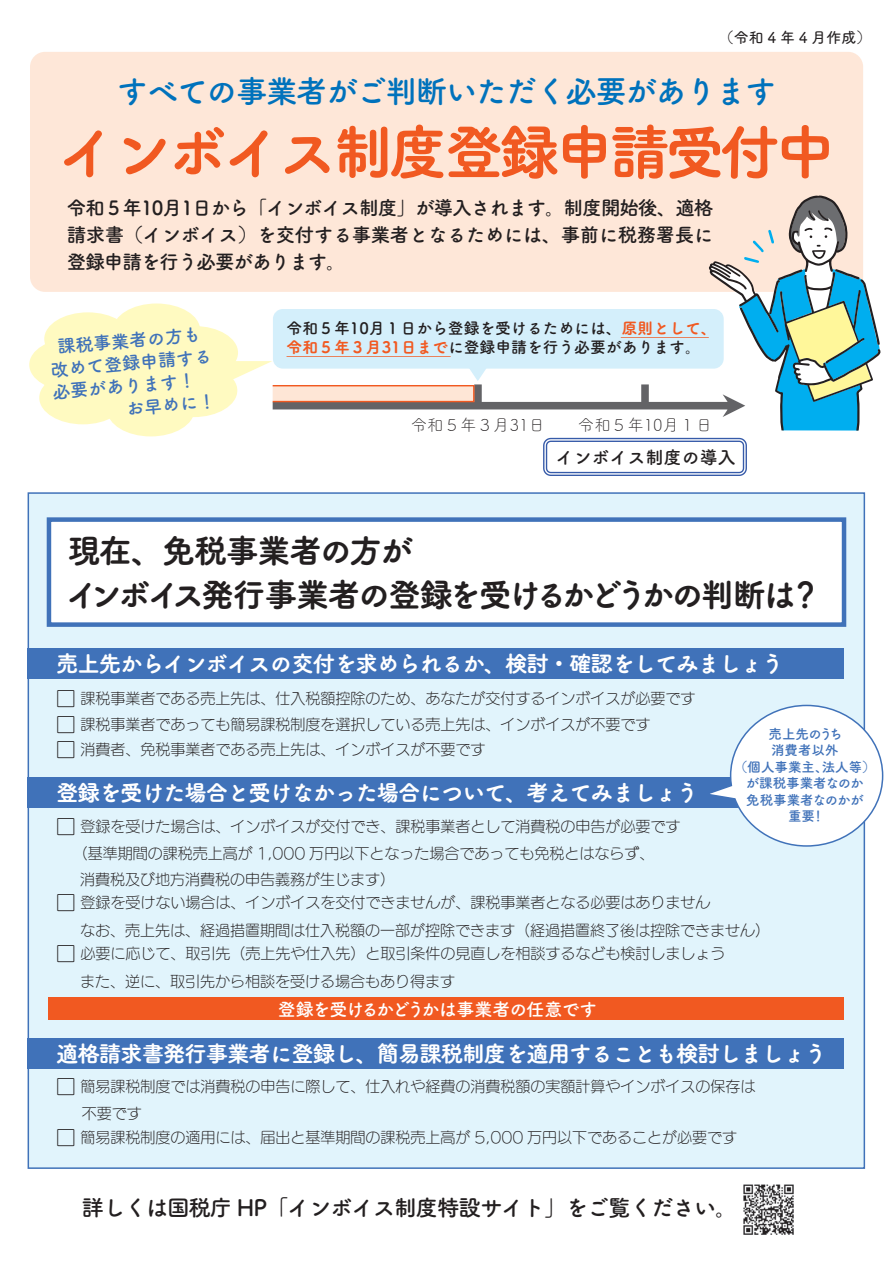
<style>
.page{position:relative;width:893px;height:1263px;background:#fff}
.page>*{position:absolute;margin:0;border:0;box-sizing:border-box;transform-origin:0 0}
.t1{font:60px "Tsuku A Rd Gothic Std E";letter-spacing:-.08em;color:#f15921}
.t2{font:33px/43.5px "Tsuku A Rd Gothic Std E";letter-spacing:-.09em;color:#231f20}
.t3{font:31.5px "Tsuku A Rd Gothic Std B";letter-spacing:-.05em;color:#0072bc}
.t4{font:22.5px "Tsuku A Rd Gothic Std E";letter-spacing:-.05em;color:#fff}
.t5{font:22.5px "Tsuku A Rd Gothic Std B";letter-spacing:-.05em;color:#231f20}
.t6{font:19.5px/27px "Tsuku A Rd Gothic Std B";letter-spacing:-.025em;color:#231f20;text-align:justify}
.t7{font:18px/22.5px "Tsuku A Rd Gothic Std B";color:#4072b9;text-align:center}
.t8{font:18px "Tsuku A Rd Gothic Std B";letter-spacing:-.05em;color:#fff}
.t9{font:18px "Tsuku A Rd Gothic Std B";color:#231f20}
.t10{font:16.5px "Tsuku A Rd Gothic Std L";color:#231f20}
.t11{font:15.9px/19px "Tsuku A Rd Gothic Std B";color:#231f20}
.t12{font:15px/27.2px "UD Marugo Large Pr 6 L";color:#231f20}
.t13{font:15px "Tsuku A Rd Gothic Std D";color:#231f20}
.t14{font:13.5px/16.5px "Tsuku A Rd Gothic Std B";color:#4072b9;text-align:center}
.s1{font-family:"Tsuku A Rd Gothic Std E";color:#f15921}
.s2{font-size:19.5px}
</style>
<div class="page">
<div style="left:28px;top:492px;width:837px;height:677px;background:#e1f4fc;border:2px solid #4072b9"></div>
<div style="left:49px;top:997px;width:795px;height:22px;background:#f15921"></div>
<div style="left:30px;top:52px;width:833px;height:240px;background:#fee7d8;border-radius:15px"></div>
<div style="left:47px;top:517px;width:799px;height:110px;background:#fff;border:4px solid #4072b9"></div>
<svg style="left:543px;top:438px;width:204px;height:38px"></svg>
<div style="left:28px;top:649px;width:816px;height:30px;background:#4072b9"></div>
<div style="left:28px;top:778px;width:816px;height:30px;background:#4072b9"></div>
<div style="left:28px;top:1038px;width:816px;height:30px;background:#4072b9"></div>
<img style="left:743px;top:1184px;width:51px;height:51px">
<div style="left:44px;top:312px;width:87px;height:53px;background:#fffac1;border-radius:50%"></div>
<div style="left:29px;top:338px;width:87px;height:53px;background:#fffac1;border-radius:50%"></div>
<div style="left:113px;top:303px;width:87px;height:54px;background:#fffac1;border-radius:50%"></div>
<div style="left:151px;top:326px;width:87px;height:53px;background:#fffac1;border-radius:50%"></div>
<div style="left:90px;top:336px;width:87px;height:54px;background:#fffac1;border-radius:50%"></div>
<div style="left:39px;top:371px;width:87px;height:53px;background:#fffac1;border-radius:50%"></div>
<div style="left:107px;top:383px;width:87px;height:53px;background:#fffac1;border-radius:50%"></div>
<div style="left:150px;top:364px;width:87px;height:53px;background:#fffac1;border-radius:50%"></div>
<svg style="left:700px;top:704px;width:184px;height:143px"></svg>
<svg style="left:221px;top:195px;width:660px;height:235px"></svg>
<p class="t13" style="left:719px;top:26px;width:154px">（令和 4 年 4 月作成）</p>
<h3 class="t3" style="left:116px;top:66px;width:661px">すべての事業者がご判断いただく必要があります</h3>
<h1 class="t1" style="left:58px;top:105px;width:779px">インボイス制度登録申請受付中</h1>
<h3 class="t6" style="left:67px;top:193px;width:648px">令和５年10月1日から「インボイス制度」が導入されます。制度開始後、適格請求書（インボイス）を交付する事業者となるためには、事前に税務署長に登録申請を行う必要があります。</h3>
<p class="t7" style="left:47px;top:335px;width:163px;rotate:-5deg">課税事業者の方も改めて登録申請する必要があります！　　　　　お早めに！</p>
<p class="t11" style="left:287px;top:317px;width:432px">令和５年10月１日から登録を受けるためには、<span class="s1">原則として、令和５年３月31日まで</span>に登録申請を行う必要があります。</p>
<p class="t10" style="left:411px;top:412px;width:136px">令和５年３月31日</p>
<p class="t10" style="left:578px;top:412px;width:136px">令和５年10月１日</p>
<p class="t9" style="left:556px;top:443px;width:181px">インボイス制度の導入</p>
<h2 class="t2" style="left:66px;top:527px;width:757px">現在、免税事業者の方が<br>インボイス発行事業者の登録を受けるかどうかの判断は？</h2>
<h3 class="t4" style="left:56px;top:646px;width:729px">売上先からインボイスの交付を求められるか、検討・確認をしてみましょう</h3>
<p class="t12" style="left:56px;top:685px;width:641px"><span class="s2">□</span> 課税事業者である売上先は、仕入税額控除のため、あなたが交付するインボイスが必要です</p>
<p class="t12" style="left:56px;top:711px;width:596px"><span class="s2">□</span> 課税事業者であっても簡易課税制度を選択している売上先は、インボイスが不要です</p>
<p class="t12" style="left:56px;top:736px;width:431px"><span class="s2">□</span> 消費者、免税事業者である売上先は、インボイスが不要です</p>
<h3 class="t4" style="left:56px;top:775px;width:644px">登録を受けた場合と受けなかった場合について、考えてみましょう</h3>
<p class="t12" style="left:73px;top:813px;width:609px;text-indent:-16px"><span class="s2">□</span> 登録を受けた場合は、インボイスが交付でき、課税事業者として消費税の申告が必要です（基準期間の課税売上高が 1,000 万円以下となった場合であっても免税とはならず、</p>
<p class="t12" style="left:80px;top:866px;width:316px">消費税及び地方消費税の申告義務が生じます）</p>
<p class="t12" style="left:80px;top:890px;width:692px;text-indent:-24px"><span class="s2">□</span> 登録を受けない場合は、インボイスを交付できませんが、課税事業者となる必要はありません<br>なお、売上先は、経過措置期間は仕入税額の一部が控除できます（経過措置終了後は控除できません）</p>
<p class="t12" style="left:80px;top:941px;width:647px;text-indent:-24px"><span class="s2">□</span> 必要に応じて、取引先（売上先や仕入先）と取引条件の見直しを相談するなども検討しましょうまた、逆に、取引先から相談を受ける場合もあり得ます</p>
<p class="t14" style="left:734px;top:725px;width:143px">売上先のうち<br>消費者以外<br>（個人事業主、法人等）が課税事業者なのか<br>免税事業者なのかが<br>重要！</p>
<p class="t8" style="left:278px;top:995px;width:321px">登録を受けるかどうかは事業者の任意です</p>
<h3 class="t4" style="left:56px;top:1035px;width:772px">適格請求書発行事業者に登録し、簡易課税制度を適用することも検討しましょう</h3>
<p class="t12" style="left:82px;top:1073px;width:675px;text-indent:-26px"><span class="s2">□</span> 簡易課税制度では消費税の申告に際して、仕入れや経費の消費税額の実額計算やインボイスの保存は不要です</p>
<p class="t12" style="left:56px;top:1124px;width:682px"><span class="s2">□</span> 簡易課税制度の適用には、届出と基準期間の課税売上高が 5,000 万円以下であることが必要です</p>
<h3 class="t5" style="left:82px;top:1190px;width:657px">詳しくは国税庁 HP「インボイス制度特設サイト」をご覧ください。</h3>
</div>
